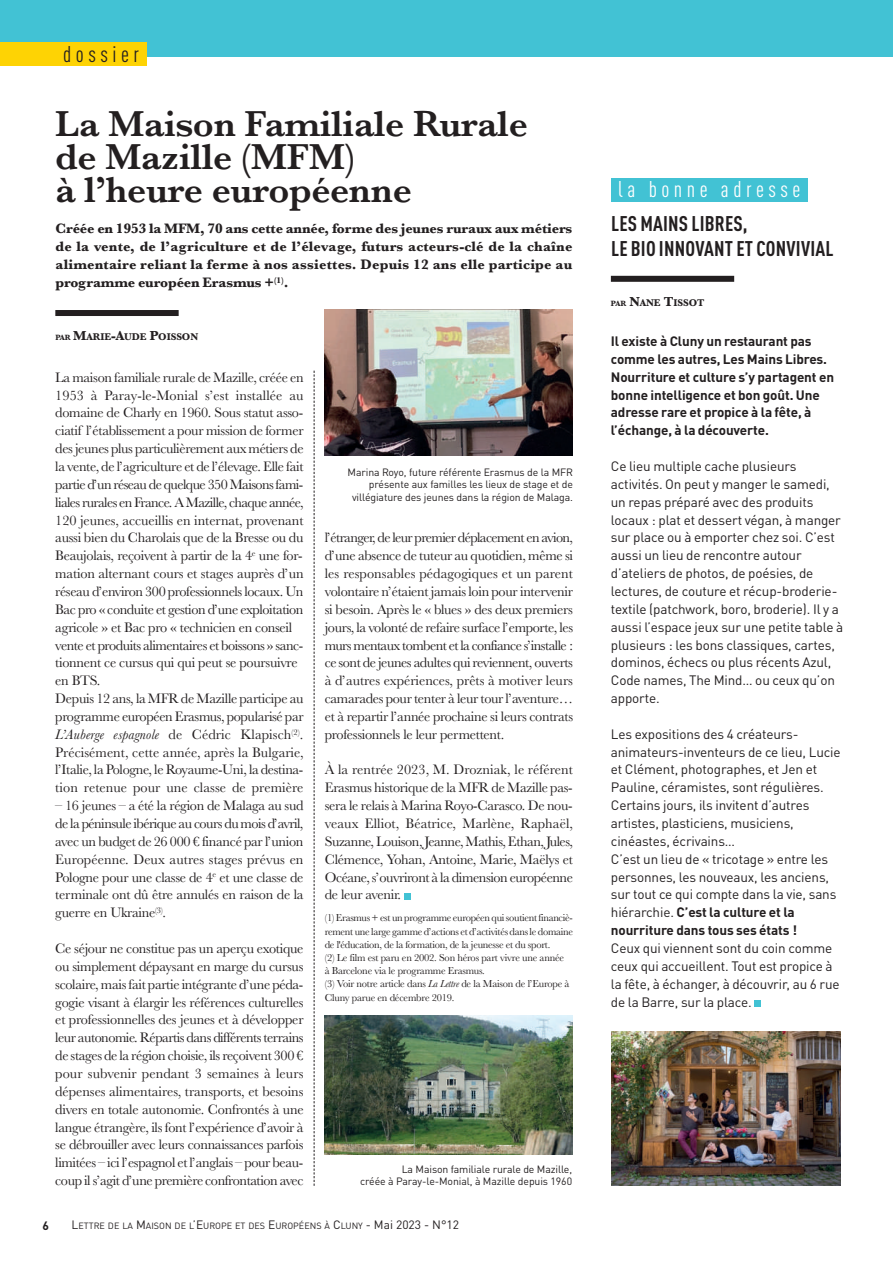
<style>
.page{position:relative;width:893px;height:1263px;background:#fff}
.page>*{position:absolute;margin:0;border:0;box-sizing:border-box;transform-origin:0 0}
.t1{font:600 37.5px/33px "Baskerville";letter-spacing:-.01em;color:#231f20}
.t2{font:condensed 22.5px "DIN Pro";letter-spacing:.2em;color:#fff}
.t3{font:condensed 22.5px "DIN Pro";letter-spacing:.2em;color:#231f20}
.t4{font:700 condensed 21px/25.2px "DIN Pro";letter-spacing:.01em;color:#231f20}
.t5{font:14.25px/17.9px "Baskerville";letter-spacing:-.02em;color:#231f20;text-align:justify}
.t6{font:700 14.25px/18px "Baskerville";color:#231f20;text-align:justify}
.t7{font:13.5px/17.9px "DIN Pro";letter-spacing:-.01em;color:#231f20}
.t8{font:700 13.5px/17.9px "DIN Pro";letter-spacing:-.01em;color:#231f20}
.t9{font:700 12px "DIN Pro";color:#231f20}
.t10{font:10.5px/13.2px "Baskerville";letter-spacing:-.025em;color:#231f20}
.t11{font:10.5px/12.6px "DIN Pro";letter-spacing:-.01em;color:#231f20;text-align:right}
.t12{font:700 10.2px "Baskerville";letter-spacing:-.005em;color:#231f20}
.t13{font:9px "DIN Pro";color:#231f20}
.s1{font-size:7.8px}
.s2{font-size:13.5px}
.s3{font-style:italic}
.s4{font-size:12px}
.s5{font-weight:700}
</style>
<div class="page">
<svg style="left:314px;top:371px;width:1px;height:815px"></svg>
<div style="left:0;top:0;width:893px;height:56px;background:#42c2d4"></div>
<div style="left:0;top:43px;width:147px;height:23px;background:#fed304"></div>
<img style="left:611px;top:1032px;width:230px;height:153px">
<div style="left:611px;top:178px;width:197px;height:24px;background:#42c2d4"></div>
<div style="left:754px;top:1000px;width:7px;height:6px;background:#42c2d4"></div>
<div style="left:611px;top:276px;width:123px;height:6px;background:#231f20"></div>
<div style="left:55px;top:310px;width:124px;height:6px;background:#231f20"></div>
<svg style="left:404px;top:893px;width:6px;height:6px"></svg>
<img style="left:325px;top:309px;width:247px;height:146px">
<img style="left:325px;top:1016px;width:248px;height:139px">
<h2 class="t3" style="left:63px;top:46px;width:77px">dossier</h2>
<h1 class="t1" style="left:55px;top:107px;width:474px">La Maison Familiale Rurale de Mazille (MFM)<br>à l’heure européenne</h1>
<p class="t6" style="left:55px;top:220px;width:518px">Créée en 1953 la MFM, 70 ans cette année, forme des jeunes ruraux aux métiers de la vente, de l’agriculture et de l’élevage, futurs acteurs-clé de la chaîne alimentaire reliant la ferme à nos assiettes. Depuis 12 ans elle participe au programme européen Erasmus +<sup>(1)</sup>.</p>
<p class="t12" style="left:55px;top:331px;width:144px"><span class="s1">PAR</span> <span class="s2">M</span>ARIE<span class="s2">-A</span>UDE <span class="s2">P</span>OISSON</p>
<p class="t5" style="left:55px;top:368px;width:250px;text-align:left">La maison familiale rurale de Mazille, créée en 1953 à Paray-le-Monial s’est installée au domaine de Charly en 1960. Sous statut asso&shy;ciatif l’établissement a pour mission de former des jeunes plus particulièrement aux métiers de la vente, de l’agriculture et de l’élevage. Elle fait partie d’un réseau de quelque 350 Maisons fami&shy;liales rurales en France. A Mazille, chaque année, 120 jeunes, accueillis en internat, provenant aussi bien du Charolais que de la Bresse ou du Beaujolais, reçoivent à partir de la 4<sup>e</sup> une for&shy;mation alternant cours et stages auprès d’un réseau d’environ 300 professionnels locaux. Un Bac pro « conduite et gestion d’une exploitation agricole » et Bac pro « technicien en conseil vente et produits alimentaires et boissons » sanc&shy;tionnent ce cursus qui qui peut se poursuivre en BTS.<br>Depuis 12 ans, la MFR de Mazille participe au programme européen Erasmus, popularisé par <span class="s3">L’Auberge espagnole</span> de Cédric Klapisch<sup>(2)</sup>.<br>Précisément, cette année, après la Bulgarie, l’Italie, la Pologne, le Royaume-Uni, la destina&shy;tion retenue pour une classe de première</p>
<p class="t5" style="left:55px;top:797px;width:250px">– 16 jeunes – a été la région de Malaga au sud de la péninsule ibérique au cours du mois d’avril, avec un budget de 26 000 € financé par l’union Européenne. Deux autres stages prévus en Pologne pour une classe de 4<sup>e</sup> et une classe de terminale ont dû être annulés en raison de la guerre en Ukraine<sup>(3)</sup>.</p>
<p class="t5" style="left:55px;top:939px;width:250px">Ce séjour ne constitue pas un aperçu exotique ou simplement dépaysant en marge du cursus scolaire, mais fait partie intégrante d’une péda&shy;gogie visant à élargir les références culturelles et professionnelles des jeunes et à développer leur autonomie. Répartis dans différents terrains de stages de la région choisie, ils reçoivent 300 € pour subvenir pendant 3 semaines à leurs dépenses alimentaires, transports, et besoins divers en totale autonomie. Confrontés à une langue étrangère, ils font l’expérience d’avoir à se débrouiller avec leurs connaissances parfois limitées – ici l’espagnol et l’anglais – pour beau&shy;coup il s’agit d’une première confrontation avec</p>
<p class="t11" style="left:348px;top:467px;width:227px">Marina Royo, future référente Erasmus de la MFR présente aux familles les lieux de stage et de villégiature des jeunes dans la région de Malaga.</p>
<p class="t5" style="left:325px;top:529px;width:250px">l’étranger, de leur premier déplacement en avion, d’une absence de tuteur au quotidien, même si les responsables pédagogiques et un parent volontaire n’étaient jamais loin pour intervenir si besoin. Après le « blues » des deux premiers jours, la volonté de refaire surface l’emporte, les murs mentaux tombent et la confiance s’installe : ce sont de jeunes adultes qui reviennent, ouverts à d’autres expériences, prêts à motiver leurs camarades pour tenter à leur tour l’aventure… et à repartir l’année prochaine si leurs contrats professionnels le leur permettent.</p>
<p class="t5" style="left:325px;top:761px;width:250px">À la rentrée 2023, M. Drozniak, le référent Erasmus historique de la MFR de Mazille pas&shy;sera le relais à Marina Royo-Carasco. De nou&shy;veaux Elliot, Béatrice, Marlène, Raphaël, Suzanne, Louison, Jeanne, Mathis, Ethan, Jules, Clémence, Yohan, Antoine, Marie, Maëlys et Océane, s’ouvriront à la dimension européenne de leur avenir.</p>
<p class="t10" style="left:325px;top:911px;width:250px">(1) Erasmus + est un programme européen qui soutient financiè&shy;rement une large gamme d’actions et d’activités dans le domaine de l'éducation, de la formation, de la jeunesse et du sport.<br>(2) Le film est paru en 2002. Son héros part vivre une année<br>à Barcelone via le programme Erasmus.<br>(3) Voir notre article dans <span class="s3">La Lettre</span> de la Maison de l’Europe à Cluny parue en décembre 2019.</p>
<p class="t11" style="left:360px;top:1164px;width:213px">La Maison familiale rurale de Mazille,<br>créée à Paray-le-Monial, à Mazille depuis 1960</p>
<p class="t9" style="left:43px;top:1221px;width:8px">6</p>
<p class="t13" style="left:72px;top:1222px;width:389px"><span class="s4">L</span>ETTRE DE LA <span class="s4">M</span>AISON DE L<span class="s4">’E</span>UROPE ET DES <span class="s4">E</span>UROPÉENS À <span class="s4">C</span>LUNY <span class="s4">- Mai 2023 - N°12</span></p>
<h2 class="t2" style="left:618px;top:181px;width:184px">la bonne adresse</h2>
<h3 class="t4" style="left:611px;top:211px;width:224px">LES MAINS LIBRES,<br>LE BIO INNOVANT ET CONVIVIAL</h3>
<p class="t12" style="left:611px;top:297px;width:95px"><span class="s1">PAR</span> <span class="s2">N</span>ANE <span class="s2">T</span>ISSOT</p>
<p class="t8" style="left:611px;top:334px;width:225px">Il existe à Cluny un restaurant pas comme les autres, Les Mains Libres.<br>Nourriture et culture s’y partagent en bonne intelligence et bon goût. Une adresse rare et propice à la fête, à l’échange, à la découverte.</p>
<p class="t7" style="left:611px;top:459px;width:234px">Ce lieu multiple cache plusieurs activités. On peut y manger le samedi, un repas préparé avec des produits locaux : plat et dessert végan, à manger sur place ou à emporter chez soi. C’est aussi un lieu de rencontre autour d’ateliers de photos, de poésies, de lectures, de couture et récup-broderie&shy;textile (patchwork, boro, broderie). Il y a aussi l’espace jeux sur une petite table à plusieurs : les bons classiques, cartes, dominos, échecs ou plus récents Azul, Code names, The Mind… ou ceux qu’on apporte.</p>
<p class="t7" style="left:611px;top:726px;width:231px">Les expositions des 4 créateurs&shy;animateurs-inventeurs de ce lieu, Lucie et Clément, photographes, et Jen et Pauline, céramistes, sont régulières.<br>Certains jours, ils invitent d’autres artistes, plasticiens, musiciens, cinéastes, écrivains…<br>C’est un lieu de « tricotage » entre les personnes, les nouveaux, les anciens, sur tout ce qui compte dans la vie, sans hiérarchie. <span class="s5">C’est la culture et la nourriture dans tous ses états !</span></p>
<p class="t7" style="left:611px;top:941px;width:230px">Ceux qui viennent sont du coin comme ceux qui accueillent. Tout est propice à la fête, à échanger, à découvrir, au 6 rue de la Barre, sur la place.</p>
</div>
